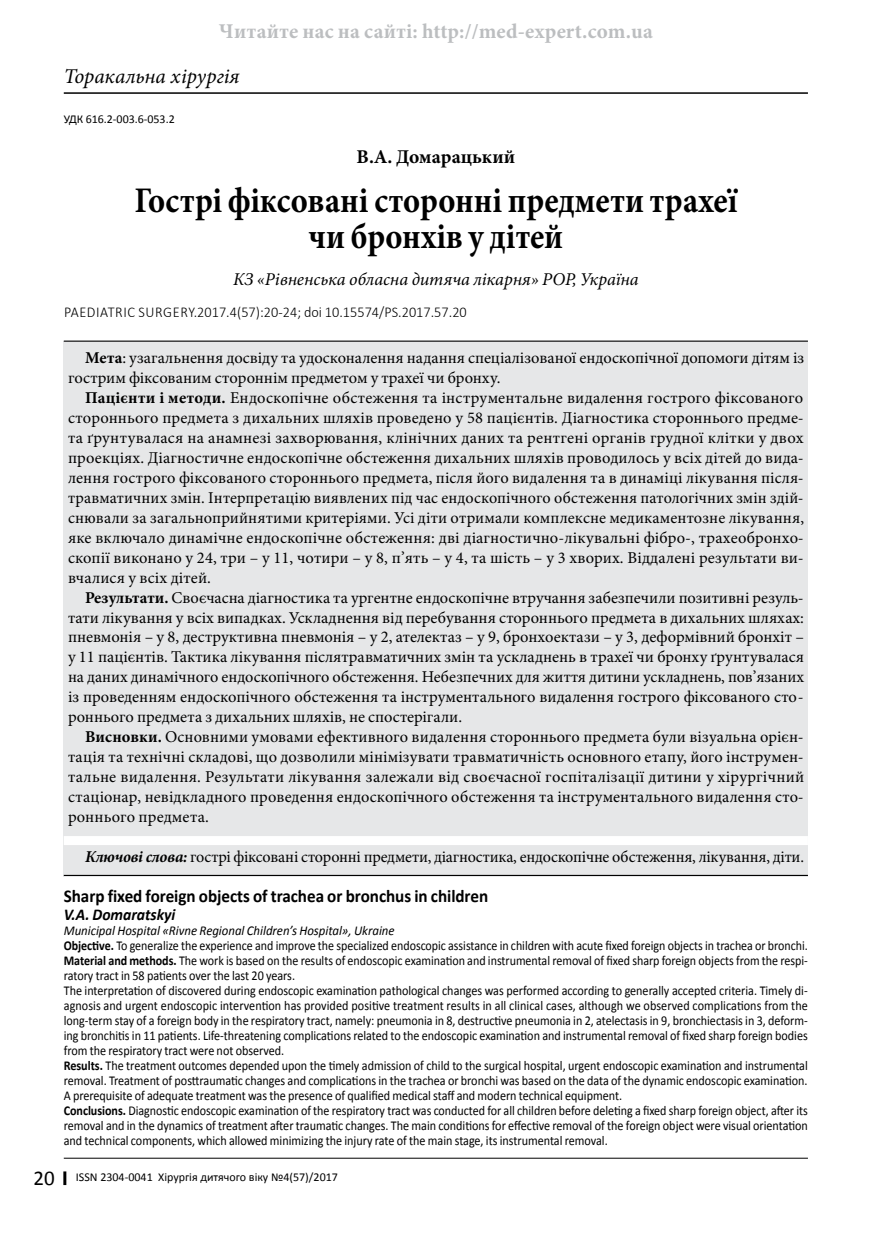
<style>
.page{position:relative;width:893px;height:1234px;background:#fff}
.page>*{position:absolute;margin:0;border:0;box-sizing:border-box;transform-origin:0 0}
.t1{font:700 36px/36px "Minion Pro";color:#000;text-align:center;scale:.9 1}
.t2{font:700 21px "Minion Pro";letter-spacing:.01em;color:#bcbec0}
.t3{font:italic 21px "Minion Pro";color:#000}
.t4{font:700 19.5px "Minion Pro";color:#000}
.t5{font:700 18px "Calibri";letter-spacing:-.005em;color:#000;scale:.95 1}
.t6{font:italic 18px "Minion Pro";color:#000}
.t7{font:16.5px/20px "Minion Pro";letter-spacing:.01em;color:#000}
.t8{font:16.5px "Minion Pro";letter-spacing:-.01em;color:#000}
.t9{font:italic 700 16.5px "Calibri";color:#000;scale:.95 1}
.t10{font:300 15px "Calibri";letter-spacing:.005em;color:#000;scale:.95 1}
.t11{font:13.5px/15px "Calibri";color:#000;scale:.89 1}
.t12{font:12px "Calibri";color:#000}
.s1{font-weight:700}
.s2{font-weight:700;font-style:italic}
.s3{font-style:italic}
.s4{font-size:21px}
</style>
<div class="page">
<hr style="left:64px;top:92px;width:744px;height:2px;background:#000">
<svg style="left:63px;top:1171px;width:3px;height:13px"></svg>
<hr style="left:64px;top:1157px;width:744px;height:1px;background:#000">
<div style="left:64px;top:341px;width:744px;height:534px;background:#e6e7e8"></div>
<hr style="left:64px;top:340px;width:744px;height:1px;background:#000">
<div style="left:64px;top:835px;width:744px;height:9px;background:#fff"></div>
<hr style="left:64px;top:874px;width:744px;height:1px;background:#000">
<p class="t2" style="left:219px;top:16px;width:436px">Читайте нас на сайті: http://med-expert.com.ua</p>
<p class="t3" style="left:64px;top:62px;width:178px">Торакальна хірургія</p>
<p class="t12" style="left:64px;top:112px;width:112px">УДК 616.2-003.6-053.2</p>
<p class="t4" style="left:357px;top:143px;width:160px">В.А. Домарацький</p>
<h1 class="t1" style="left:135px;top:182px;width:671px">Гострі фіксовані сторонні предмети трахеї чи бронхів у дітей</h1>
<p class="t6" style="left:233px;top:267px;width:407px">КЗ «Рівненська обласна дитяча лікарня» РОР, Україна</p>
<p class="t10" style="left:64px;top:303px;width:425px">PAEDIATRIC SURGERY.2017.4(57):20-24; DOI 10.15574/PS.2017.57.20</p>
<p class="t7" style="left:68px;top:348px;width:738px;text-indent:17px"><span class="s1">Мета</span>: узагальнення досвіду та удосконалення надання спеціалізованої ендоскопічної допомоги дітям із гострим фіксованим стороннім предметом у трахеї чи бронху.</p>
<p class="t7" style="left:68px;top:387px;width:738px;text-indent:17px"><span class="s1">Пацієнти і методи.</span> Ендоскопічне обстеження та інструментальне видалення гострого фіксованого стороннього предмета з дихальних шляхів проведено у 58 пацієнтів. Діагностика стороннього предме&shy;та ґрунтувалася на анамнезі захворювання, клінічних даних та рентгені органів грудної клітки у двох проекціях. Діагностичне ендоскопічне обстеження дихальних шляхів проводилось у всіх дітей до вида&shy;лення гострого фіксованого стороннього предмета, після його видалення та в динаміці лікування після&shy;травматичних змін. Інтерпретацію виявлених під час ендоскопічного обстеження патологічних змін здій&shy;снювали за загальноприйнятими критеріями. Усі діти отримали комплексне медикаментозне лікування, яке включало динамічне ендоскопічне обстеження: дві діагностично-лікувальні фібро-, трахеобронхо&shy;скопії виконано у 24, три – у 11, чотири – у 8, п’ять – у 4, та шість – у 3 хворих. Віддалені результати ви&shy;вчалися у всіх дітей.</p>
<p class="t7" style="left:68px;top:587px;width:738px;text-align:justify;text-indent:17px"><span class="s1">Результати.</span> Своєчасна діагностика та ургентне ендоскопічне втручання забезпечили позитивні резуль&shy;тати лікування у всіх випадках. Ускладнення від перебування стороннього предмета в дихальних шляхах: пневмонія – у 8, деструктивна пневмонія – у 2, ателектаз – у 9, бронхоектази – у 3, деформівний бронхіт – у 11 пацієнтів. Тактика лікування післятравматичних змін та ускладнень в трахеї чи бронху ґрунтувалася на даних динамічного ендоскопічного обстеження. Небезпечних для життя дитини ускладнень, пов’язаних із проведенням ендоскопічного обстеження та інструментального видалення гострого фіксованого сто&shy;роннього предмета з дихальних шляхів, не спостерігали.</p>
<p class="t7" style="left:68px;top:727px;width:738px;text-align:justify;text-indent:17px"><span class="s1">Висновки.</span> Основними умовами ефективного видалення стороннього предмета були візуальна орієн&shy;тація та технічні складові, що дозволили мінімізувати травматичність основного етапу, його інструмен&shy;тальне видалення. Результати лікування залежали від своєчасної госпіталізації дитини у хірургічний стаціонар, невідкладного проведення ендоскопічного обстеження та інструментального видалення сто&shy;роннього предмета.</p>
<p class="t8" style="left:85px;top:845px;width:720px"><span class="s2">Ключові слова:</span> гострі фіксовані сторонні предмети, діагностика, ендоскопічне обстеження, лікування, діти.</p>
<p class="t5" style="left:64px;top:884px;width:448px">Sharp fixed foreign objects of trachea or bronchus in children</p>
<p class="t9" style="left:64px;top:903px;width:119px">V.A. Domaratskyi</p>
<p class="t11" style="left:64px;top:922px;width:838px"><span class="s3">Municipal Hospital «Rivne Regional Children’s Hospital», Ukraine<br></span><span class="s1">Objective.</span> To generalize the experience and improve the specialized endoscopic assistance in children with acute fixed foreign objects in trachea or bronchi.<br><span class="s1">Material and methods.</span> The work is based on the results of endoscopic examination and instrumental removal of fixed sharp foreign objects from the respi&shy;ratory tract in 58 patients over the last 20 years.<br>The interpretation of discovered during endoscopic examination pathological changes was performed according to generally accepted criteria. Timely di&shy;agnosis and urgent endoscopic intervention has provided positive treatment results in all clinical cases, although we observed complications from the long-term stay of a foreign body in the respiratory tract, namely: pneumonia in 8, destructive pneumonia in 2, atelectasis in 9, bronchiectasis in 3, deform&shy;ing bronchitis in 11 patients. Life-threatening complications related to the endoscopic examination and instrumental removal of fixed sharp foreign bodies from the respiratory tract were not observed.<br><span class="s1">Results.</span> The treatment outcomes depended upon the timely admission of child to the surgical hospital, urgent endoscopic examination and instrumental removal. Treatment of posttraumatic changes and complications in the trachea or bronchi was based on the data of the dynamic endoscopic examination.<br>A prerequisite of adequate treatment was the presence of qualified medical staff and modern technical equipment.<br><span class="s1">Conclusions.</span> Diagnostic endoscopic examination of the respiratory tract was conducted for all children before deleting a fixed sharp foreign object, after its removal and in the dynamics of treatment after traumatic changes. The main conditions for effective removal of the foreign object were visual orientation and technical components, which allowed minimizing the injury rate of the main stage, its instrumental removal.</p>
<p class="t12" style="left:33px;top:1168px;width:306px"><span class="s4">20</span> ISSN 2304-0041 Хірургія дитячого віку №4(57)/2017</p>
</div>
